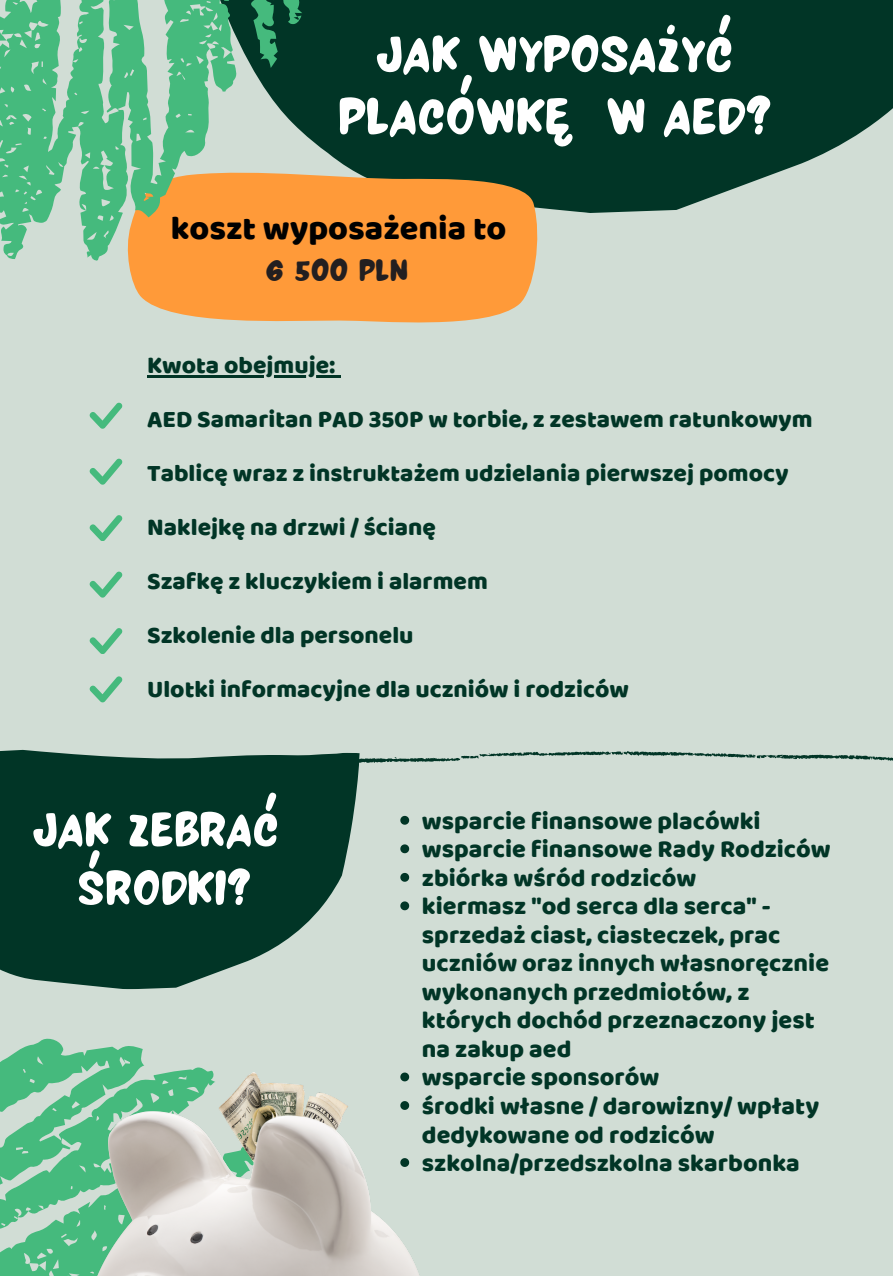
<style>
.page{position:relative;width:893px;height:1276px;background:#fff}
.page>*{position:absolute;margin:0;border:0;box-sizing:border-box;transform-origin:0 0}
.t1{font:57.3px/62.2px "NF La Lou Regular";color:#fff;text-align:center}
.t2{font:53.7px/58.5px "NF La Lou Regular";color:#fff;text-align:center}
.t3{font:33.9px/41.7px "Baloo";color:#000;text-align:center}
.t4{font:25.05px/28.5px "Baloo";color:#013526}
.t5{font:24.6px "Baloo";color:#013526}
.s1{font-family:"NF La Lou Regular";color:#231f20}
</style>
<div class="page">
<div style="left:0;top:0;width:892px;height:1276px;background:#d1ddd5"></div>
<svg style="left:403px;top:0;width:489px;height:213px;background:#164638"></svg>
<svg style="left:403px;top:168px;width:139px;height:155px;background:#e09443"></svg>
<svg style="left:0;top:1038px;width:213px;height:238px;fill:#45ba7d"></svg>
<svg style="left:360px;top:751px;width:532px;height:12px"></svg>
<svg style="left:89px;top:403px;width:34px;height:25px"></svg>
<svg style="left:89px;top:459px;width:34px;height:25px"></svg>
<svg style="left:89px;top:515px;width:34px;height:26px"></svg>
<svg style="left:89px;top:571px;width:34px;height:26px"></svg>
<svg style="left:89px;top:628px;width:34px;height:26px"></svg>
<svg style="left:89px;top:676px;width:34px;height:26px"></svg>
<svg style="left:0;top:749px;width:360px;height:241px;background:#1f4d3f"></svg>
<img style="left:89px;top:1072px;width:330px;height:204px">
<hr style="left:147px;top:375px;width:188px;height:3px;background:#013526">
<svg style="left:335px;top:375px;width:5px;height:3px"></svg>
<svg style="left:0;top:0;width:403px;height:323px"></svg>
<svg style="left:400px;top:816px;width:9px;height:9px"></svg>
<svg style="left:400px;top:844px;width:9px;height:9px"></svg>
<svg style="left:400px;top:873px;width:9px;height:9px"></svg>
<svg style="left:400px;top:901px;width:9px;height:9px"></svg>
<svg style="left:400px;top:1072px;width:9px;height:9px"></svg>
<svg style="left:400px;top:1101px;width:9px;height:9px"></svg>
<svg style="left:400px;top:1158px;width:9px;height:9px"></svg>
<p class="t1" style="left:338px;top:18px;width:435px">JAK WYPOSAŻYĆ<br>PLACÓWKĘ W AED?</p>
<p class="t3" style="left:171px;top:207px;width:337px">koszt wyposażenia to<br><span class="s1">6 500 PLN</span></p>
<p class="t5" style="left:147px;top:350px;width:190px">Kwota obejmuje:</p>
<h1 class="t5" style="left:147px;top:404px;width:667px">AED Samaritan PAD 350P w torbie, z zestawem ratunkowym</h1>
<p class="t5" style="left:147px;top:458px;width:643px">Tablicę wraz z instruktażem udzielania pierwszej pomocy</p>
<h2 class="t5" style="left:147px;top:512px;width:290px">Naklejkę na drzwi / ścianę</h2>
<p class="t5" style="left:147px;top:566px;width:342px">Szafkę z kluczykiem i alarmem</p>
<p class="t5" style="left:147px;top:620px;width:268px">Szkolenie dla personelu</p>
<p class="t5" style="left:147px;top:674px;width:483px">Ulotki informacyjne dla uczniów i rodziców</p>
<p class="t2" style="left:33px;top:795px;width:247px">JAK ZEBRAĆ<br>ŚRODKI?</p>
<p class="t4" style="left:422px;top:806px;width:340px">wsparcie finansowe placówki</p>
<p class="t4" style="left:422px;top:834px;width:410px">wsparcie finansowe Rady Rodziców</p>
<p class="t4" style="left:422px;top:863px;width:276px">zbiórka wśród rodziców</p>
<p class="t4" style="left:422px;top:891px;width:408px">kiermasz "od serca dla serca" - sprzedaż ciast, ciasteczek, prac uczniów oraz innych własnoręcznie wykonanych przedmiotów, z których dochód przeznaczony jest na zakup aed</p>
<p class="t4" style="left:422px;top:1062px;width:239px">wsparcie sponsorów</p>
<p class="t4" style="left:422px;top:1091px;width:398px">środki własne / darowizny/ wpłaty dedykowane od rodziców</p>
<p class="t4" style="left:422px;top:1148px;width:379px">szkolna/przedszkolna skarbonka</p>
</div>
